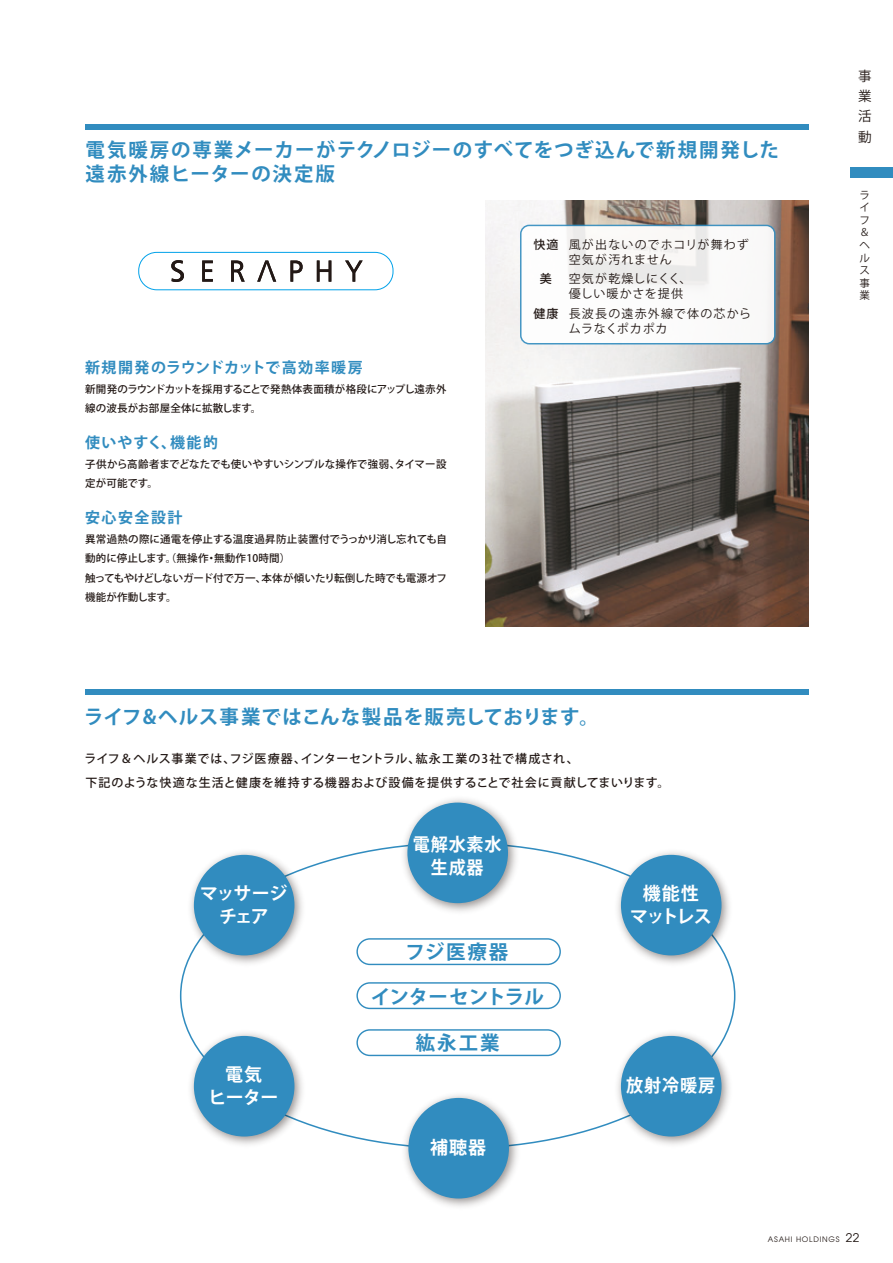
<style>
.page{position:relative;width:893px;height:1263px;background:#fff}
.page>*{position:absolute;margin:0;border:0;box-sizing:border-box;transform-origin:0 0}
.t1{font:700 19.5px/24px "Koz Go Pr 6 N";letter-spacing:.06em;color:#318cbf}
.t2{font:700 19.5px "Koz Go Pr 6 N";letter-spacing:.04em;color:#318cbf}
.t3{font:700 19.5px "Koz Go Pr 6 N";letter-spacing:-.01em;color:#318cbf}
.t4{font:700 18px/22.5px "Koz Go Pro";letter-spacing:.05em;color:#fff;text-align:center;scale:.95 1}
.t5{font:700 18px/22.5px "Koz Go Pro";letter-spacing:.05em;color:#fff;text-align:center}
.t6{font:700 18px/22.5px "Koz Go Pro";letter-spacing:-.075em;color:#fff;text-align:center}
.t7{font:700 18px/22.5px "Koz Go Pro";letter-spacing:-.05em;color:#fff;text-align:center}
.t8{font:700 15px "Koz Go Pr 6 N";letter-spacing:.095em;color:#318cbf}
.t9{font:13.5px/20.2px "Koz Go Pro";color:#231916;text-align:justify}
.t10{font:500 12px/24px "Koz Go Pr 6 N";letter-spacing:.06em;color:#231916}
.t11{font:12px/15px "Koz Go Pr 6 N";letter-spacing:.1em;color:#231916}
.t12{font:12px/15px "Koz Go Pr 6 N";letter-spacing:.075em;color:#231916}
.t13{font:500 10.5px/19.5px "Koz Go Pro";letter-spacing:.005em;color:#231916}
.t14{font:10.5px/12.6px "Koz Go Pro";color:#231916}
.t15{font:7.5px "Avant Garde";letter-spacing:.1em;color:#231916}
.s1{font-size:12px}
</style>
<div class="page">
<img style="left:485px;top:201px;width:323px;height:425px">
<div style="left:521px;top:225px;width:254px;height:119px;background:#fff;border-radius:9px"></div>
<div style="left:520px;top:225px;width:256px;height:119px;border:2px solid #318cbf;border-radius:9px"></div>
<div style="left:850px;top:167px;width:43px;height:11px;background:#318cbf"></div>
<div style="left:85px;top:125px;width:723px;height:5px;background:#318cbf"></div>
<div style="left:85px;top:689px;width:723px;height:5px;background:#318cbf"></div>
<img style="left:185px;top:1025px;width:125px;height:120px">
<div style="left:195px;top:1037px;width:99px;height:99px;background:#318cbf;border-radius:50%"></div>
<div style="left:194px;top:1036px;width:100px;height:100px;border:2px solid #318cbf;border-radius:50%"></div>
<img style="left:183px;top:851px;width:127px;height:119px">
<div style="left:195px;top:856px;width:99px;height:98px;background:#318cbf;border-radius:50%"></div>
<div style="left:194px;top:855px;width:100px;height:100px;border:2px solid #318cbf;border-radius:50%"></div>
<img style="left:397px;top:799px;width:126px;height:113px">
<div style="left:408px;top:803px;width:99px;height:99px;background:#318cbf;border-radius:50%"></div>
<div style="left:407px;top:802px;width:101px;height:101px;border:2px solid #318cbf;border-radius:50%"></div>
<img style="left:610px;top:851px;width:122px;height:119px">
<div style="left:622px;top:856px;width:99px;height:98px;background:#318cbf;border-radius:50%"></div>
<div style="left:621px;top:855px;width:100px;height:100px;border:2px solid #318cbf;border-radius:50%"></div>
<img style="left:610px;top:1025px;width:121px;height:120px">
<div style="left:622px;top:1037px;width:99px;height:99px;background:#318cbf;border-radius:50%"></div>
<div style="left:621px;top:1036px;width:100px;height:100px;border:2px solid #318cbf;border-radius:50%"></div>
<img style="left:398px;top:1095px;width:126px;height:112px">
<div style="left:409px;top:1099px;width:99px;height:99px;background:#318cbf;border-radius:50%"></div>
<div style="left:408px;top:1098px;width:101px;height:100px;border:2px solid #318cbf;border-radius:50%"></div>
<div style="left:356px;top:982px;width:205px;height:27px;border:1px solid #318cbf;border-radius:13px"></div>
<div style="left:356px;top:938px;width:205px;height:27px;border:1px solid #318cbf;border-radius:13px"></div>
<div style="left:356px;top:1029px;width:205px;height:27px;border:1px solid #318cbf;border-radius:13px"></div>
<svg style="left:171px;top:260px;width:13px;height:22px"></svg>
<svg style="left:202px;top:260px;width:11px;height:22px"></svg>
<svg style="left:231px;top:260px;width:14px;height:22px"></svg>
<svg style="left:257px;top:260px;width:19px;height:22px"></svg>
<svg style="left:290px;top:260px;width:13px;height:22px"></svg>
<svg style="left:317px;top:260px;width:14px;height:22px"></svg>
<svg style="left:345px;top:260px;width:18px;height:22px"></svg>
<div style="left:139px;top:252px;width:254px;height:38px;border:1px solid #00a1e9;border-radius:18px"></div>
<h1 class="t1" style="left:86px;top:139px;width:695px">電気暖房の専業メーカーがテクノロジーのすべてをつぎ込んで新規開発した遠赤外線ヒーターの決定版</h1>
<h3 class="t8" style="left:85px;top:359px;width:279px">新規開発のラウンドカットで高効率暖房</h3>
<p class="t13" style="left:85px;top:380px;width:363px">新開発のラウンドカットを採用することで発熱体表面積が格段にアップし遠赤外線の波長がお部屋全体に拡散します。</p>
<h3 class="t8" style="left:85px;top:434px;width:134px">使いやすく、機能的</h3>
<p class="t13" style="left:85px;top:455px;width:363px">子供から高齢者までどなたでも使いやすいシンプルな操作で強弱、タイマー設定が可能です。</p>
<h3 class="t8" style="left:85px;top:509px;width:99px">安心安全設計</h3>
<p class="t13" style="left:85px;top:530px;width:363px">異常過熱の際に通電を停止する温度過昇防止装置付でうっかり消し忘れても自動的に停止します。（無操作・無動作10時間）<br>触ってもやけどしないガード付で万一、本体が傾いたり転倒した時でも電源オフ機能が作動します。</p>
<p class="t10" style="left:533px;top:233px;width:27px">快適</p>
<p class="t10" style="left:540px;top:267px;width:13px">美</p>
<p class="t10" style="left:533px;top:302px;width:27px">健康</p>
<p class="t11" style="left:569px;top:237px;width:182px">風が出ないのでホコリが舞わず空気が汚れません</p>
<p class="t12" style="left:569px;top:272px;width:124px">空気が乾燥しにくく、優しい暖かさを提供</p>
<p class="t11" style="left:569px;top:306px;width:184px">長波長の遠赤外線で体の芯からムラなくポカポカ</p>
<h1 class="t2" style="left:84px;top:706px;width:516px">ライフ&amp;ヘルス事業ではこんな製品を販売しております。</h1>
<p class="t10" style="left:85px;top:747px;width:587px">ライフ＆ヘルス事業では、フジ医療器、インターセントラル、紘永工業の3社で構成され、<br>下記のような快適な生活と健康を維持する機器および設備を提供することで社会に貢献してまいります。</p>
<h2 class="t6" style="left:200px;top:883px;width:89px">マッサージチェア</h2>
<h2 class="t5" style="left:208px;top:1065px;width:72px">電気<br>ヒーター</h2>
<h2 class="t4" style="left:413px;top:835px;width:95px">電解水素水生成器</h2>
<h1 class="t1" style="left:406px;top:940px;width:104px">フジ医療器</h1>
<h1 class="t3" style="left:371px;top:985px;width:174px">インターセントラル</h1>
<h1 class="t1" style="left:416px;top:1031px;width:85px">紘永工業</h1>
<h2 class="t5" style="left:430px;top:1137px;width:57px">補聴器</h2>
<h2 class="t7" style="left:630px;top:883px;width:83px">機能性<br>マットレス</h2>
<h2 class="t4" style="left:626px;top:1075px;width:95px">放射冷暖房</h2>
<p class="t9" style="left:858px;top:66px;width:15px">事業活動</p>
<p class="t14" style="left:859px;top:189px;width:12px">ライフ＆ヘルス事業</p>
<p class="t15" style="left:768px;top:1234px;width:93px">ASAHI HOLDINGS <span class="s1">22</span></p>
</div>
